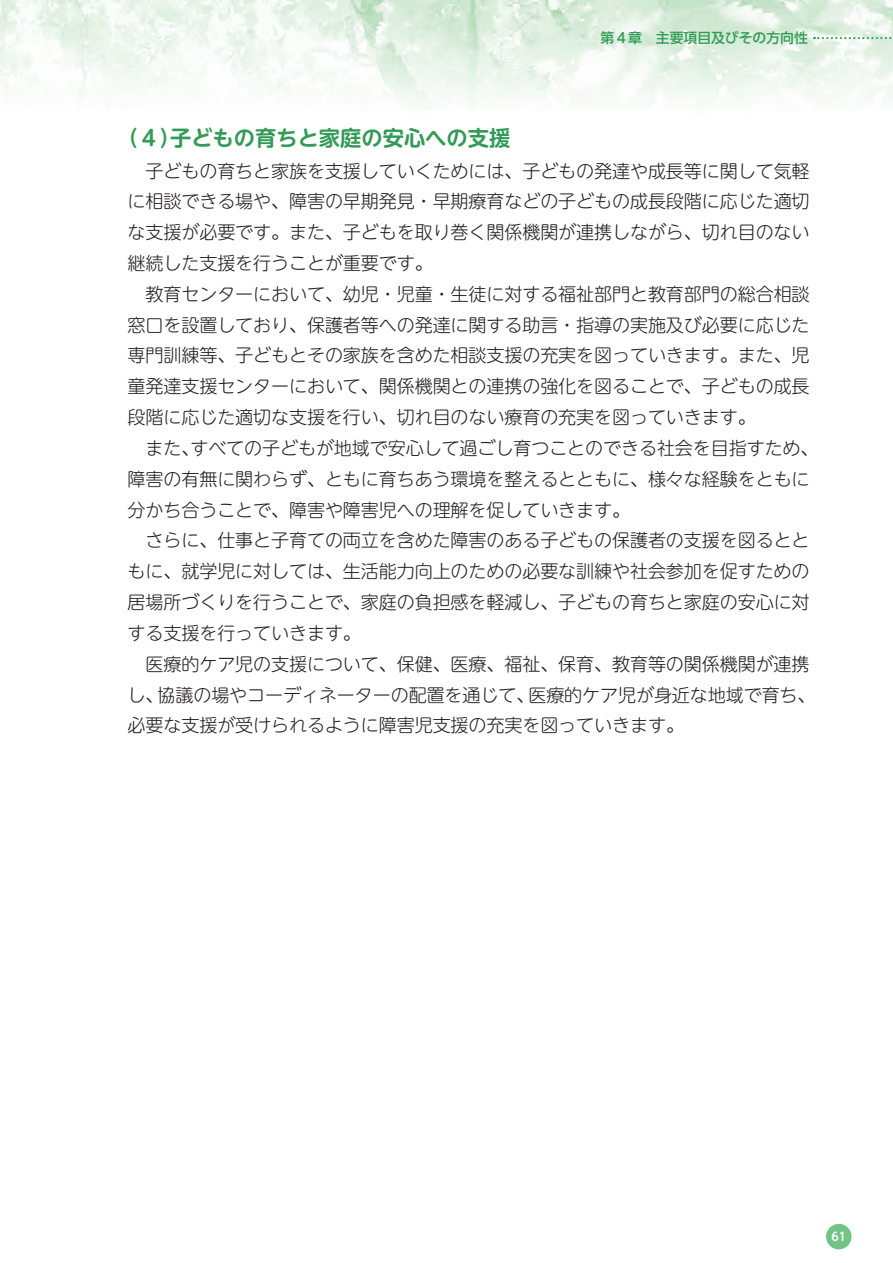
<style>
.page{position:relative;width:893px;height:1263px;background:#fff}
.page>*{position:absolute;margin:0;border:0;box-sizing:border-box;transform-origin:0 0}
.t1{font:700 21.3px "UD Shin M Go Pr 6 N De";color:#339b57}
.t2{font:300 18px/30.9px "UD Shin M Go Pr 6 N";letter-spacing:-.005em;color:#231f20}
.t3{font:500 13.8px "UD Shin Go Pr 6 N";color:#339b57}
.t4{font:700 11.7px "UD Shin M Go Pr 6 N De";color:#fff;scale:.95 1}
</style>
<div class="page">
<div style="left:826px;top:1224px;width:25px;height:25px;background:#72c384;border-radius:50%"></div>
<img style="left:0;top:0;width:893px;height:105px">
<svg style="left:814px;top:37px;width:79px;height:2px"></svg>
<p class="t1" style="left:117px;top:120px;width:395px">（４）子どもの育ちと家庭の安心への支援</p>
<p class="t3" style="left:601px;top:27px;width:209px">第４章　主要項目及びその方向性</p>
<p class="t2" style="left:128px;top:154px;width:693px">　子どもの育ちと家族を支援していくためには、子どもの発達や成長等に関して気軽に相談できる場や、障害の早期発見・早期療育などの子どもの成長段階に応じた適切な支援が必要です。また、子どもを取り巻く関係機関が連携しながら、切れ目のない継続した支援を行うことが重要です。<br>　教育センターにおいて、幼児・児童・生徒に対する福祉部門と教育部門の総合相談窓口を設置しており、保護者等への発達に関する助言・指導の実施及び必要に応じた専門訓練等、子どもとその家族を含めた相談支援の充実を図っていきます。また、児童発達支援センターにおいて、関係機関との連携の強化を図ることで、子どもの成長段階に応じた適切な支援を行い、切れ目のない療育の充実を図っていきます。<br>　また、すべての子どもが地域で安心して過ごし育つことのできる社会を目指すため、障害の有無に関わらず、ともに育ちあう環境を整えるとともに、様々な経験をともに分かち合うことで、障害や障害児への理解を促していきます。<br>　さらに、仕事と子育ての両立を含めた障害のある子どもの保護者の支援を図るとともに、就学児に対しては、生活能力向上のための必要な訓練や社会参加を促すための居場所づくりを行うことで、家庭の負担感を軽減し、子どもの育ちと家庭の安心に対する支援を行っていきます。<br>　医療的ケア児の支援について、保健、医療、福祉、保育、教育等の関係機関が連携し、協議の場やコーディネーターの配置を通じて、医療的ケア児が身近な地域で育ち、必要な支援が受けられるように障害児支援の充実を図っていきます。</p>
<p class="t4" style="left:831px;top:1226px;width:17px">61</p>
</div>
